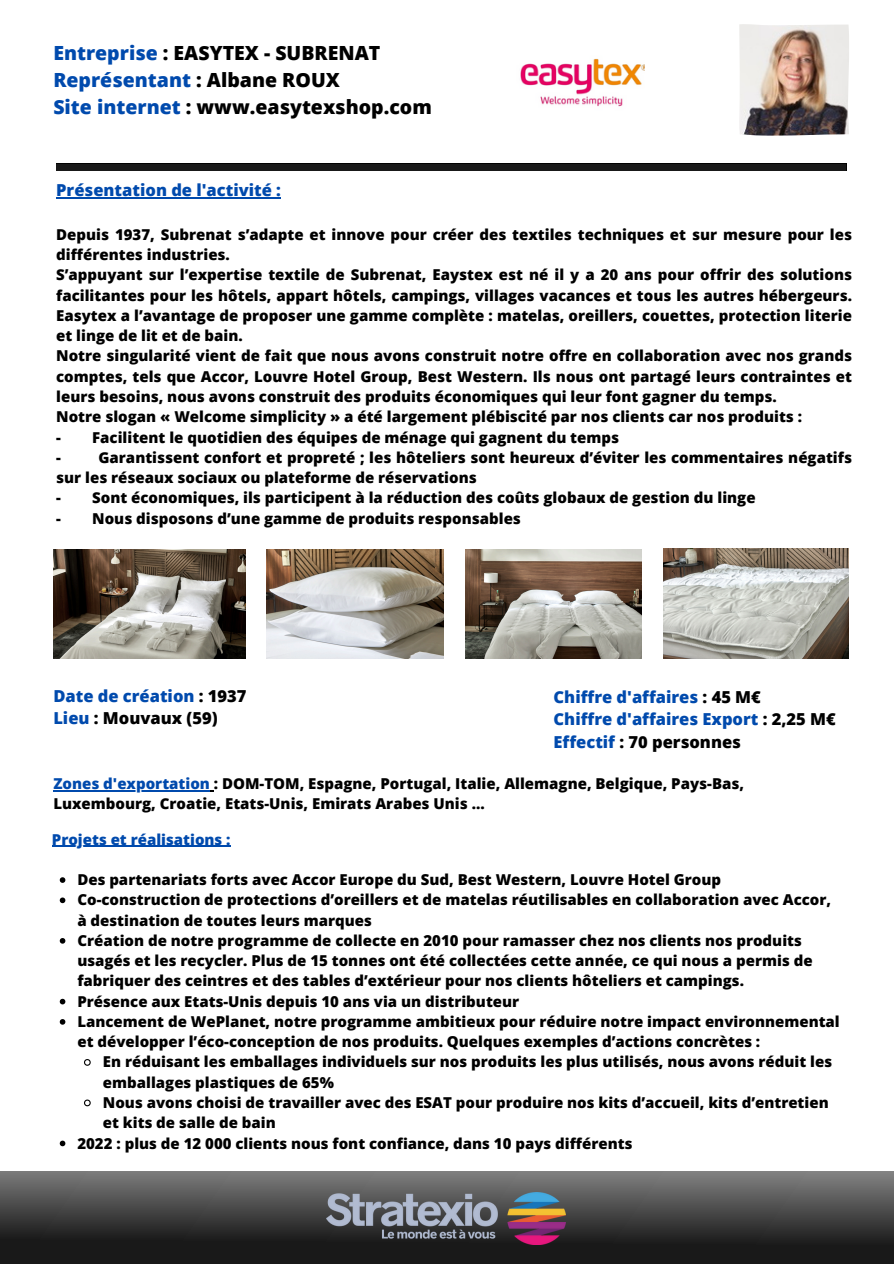
<style>
.page{position:relative;width:894px;height:1264px;background:#fff}
.page>*{position:absolute;margin:0;border:0;box-sizing:border-box;transform-origin:0 0}
.t1{font:800 19.5px/27px "Open Sans";color:#000}
.t2{font:800 16.5px/22.5px "Open Sans";color:#004aad}
.t3{font:800 15px/20.2px "Open Sans";color:#000}
.t4{font:800 15px "Open Sans";color:#004aad}
.s1{color:#004aad}
.s2{color:#000}
</style>
<div class="page">
<img style="left:739px;top:24px;width:109px;height:112px">
<div style="left:0;top:1171px;width:893px;height:92px;background:linear-gradient(to bottom,#7b7b7b,#090909)"></div>
<img style="left:327px;top:1192px;width:172px;height:52px">
<img style="left:506px;top:1192px;width:59px;height:52px">
<div style="left:56px;top:164px;width:790px;height:7px;background:#191919"></div>
<img style="left:520px;top:58px;width:123px;height:49px">
<hr style="left:56px;top:197px;width:225px;height:1px;background:#004aad">
<hr style="left:53px;top:790px;width:157px;height:1px;background:#004aad">
<hr style="left:52px;top:845px;width:178px;height:1px;background:#004aad">
<svg style="left:60px;top:877px;width:5px;height:5px"></svg>
<svg style="left:60px;top:897px;width:5px;height:6px"></svg>
<svg style="left:60px;top:938px;width:5px;height:5px"></svg>
<svg style="left:60px;top:998px;width:5px;height:6px"></svg>
<svg style="left:60px;top:1019px;width:5px;height:5px"></svg>
<svg style="left:84px;top:1059px;width:7px;height:7px"></svg>
<svg style="left:84px;top:1099px;width:7px;height:8px"></svg>
<svg style="left:60px;top:1140px;width:5px;height:6px"></svg>
<img style="left:53px;top:549px;width:193px;height:109px">
<img style="left:267px;top:549px;width:176px;height:109px">
<img style="left:465px;top:549px;width:176px;height:109px">
<img style="left:663px;top:549px;width:185px;height:109px">
<p class="t1" style="left:53px;top:39px;width:380px"><span class="s1">Entreprise</span> : EASYTEX - SUBRENAT<br><span class="s1">Représentant</span> : Albane ROUX<br><span class="s1">Site internet</span> : www.easytexshop.com</p>
<p class="t2" style="left:56px;top:178px;width:226px">Présentation de l'activité :</p>
<p class="t3" style="left:56px;top:224px;width:797px">Depuis 1937, Subrenat s’adapte et innove pour créer des textiles techniques et sur mesure pour les différentes industries.<br>S’appuyant sur l’expertise textile de Subrenat, Eaystex est né il y a 20 ans pour offrir des solutions facilitantes pour les hôtels, appart hôtels, campings, villages vacances et tous les autres hébergeurs.<br>Easytex a l’avantage de proposer une gamme complète : matelas, oreillers, couettes, protection literie et linge de lit et de bain.<br>Notre singularité vient de fait que nous avons construit notre offre en collaboration avec nos grands comptes, tels que Accor, Louvre Hotel Group, Best Western. Ils nous ont partagé leurs contraintes et leurs besoins, nous avons construit des produits économiques qui leur font gagner du temps.<br>Notre slogan « Welcome simplicity » a été largement plébiscité par nos clients car nos produits :</p>
<p class="t3" style="left:56px;top:426px;width:564px">- Facilitent le quotidien des équipes de ménage qui gagnent du temps -</p>
<p class="t3" style="left:56px;top:447px;width:797px;text-indent:42px">Garantissent confort et propreté ; les hôteliers sont heureux d’éviter les commentaires négatifs sur les réseaux sociaux ou plateforme de réservations</p>
<p class="t3" style="left:56px;top:487px;width:700px">- Sont économiques, ils participent à la réduction des coûts globaux de gestion du linge -</p>
<h2 class="t3" style="left:92px;top:507px;width:430px">Nous disposons d’une gamme de produits responsables</h2>
<h2 class="t2" style="left:53px;top:684px;width:195px">Date de création <span class="s2">: 1937<br></span>Lieu <span class="s2">: Mouvaux (59)</span></h2>
<p class="t2" style="left:553px;top:685px;width:284px">Chiffre d'affaires <span class="s2">: 45 M€<br></span>Chiffre d'affaires Export <span class="s2">: 2,25 M€<br></span>Effectif <span class="s2">: 70 personnes</span></p>
<p class="t3" style="left:53px;top:773px;width:692px"><span class="s1">Zones d'exportation</span> : DOM-TOM, Espagne, Portugal, Italie, Allemagne, Belgique, Pays-Bas,<br>Luxembourg, Croatie, Etats-Unis, Emirats Arabes Unis ...</p>
<p class="t4" style="left:52px;top:828px;width:180px">Projets et réalisations :</p>
<p class="t3" style="left:77px;top:869px;width:645px">Des partenariats forts avec Accor Europe du Sud, Best Western, Louvre Hotel Group</p>
<p class="t3" style="left:77px;top:889px;width:755px">Co-construction de protections d’oreillers et de matelas réutilisables en collaboration avec Accor, à destination de toutes leurs marques</p>
<h2 class="t3" style="left:77px;top:930px;width:736px">Création de notre programme de collecte en 2010 pour ramasser chez nos clients nos produits usagés et les recycler. Plus de 15 tonnes ont été collectées cette année, ce qui nous a permis de fabriquer des ceintres et des tables d’extérieur pour nos clients hôteliers et campings.</h2>
<h2 class="t3" style="left:77px;top:990px;width:443px">Présence aux Etats-Unis depuis 10 ans via un distributeur</h2>
<h2 class="t3" style="left:77px;top:1011px;width:763px">Lancement de WePlanet, notre programme ambitieux pour réduire notre impact environnemental et développer l’éco-conception de nos produits. Quelques exemples d’actions concrètes :</h2>
<h2 class="t3" style="left:103px;top:1051px;width:730px">En réduisant les emballages individuels sur nos produits les plus utilisés, nous avons réduit les emballages plastiques de 65%</h2>
<p class="t3" style="left:103px;top:1092px;width:727px">Nous avons choisi de travailler avec des ESAT pour produire nos kits d’accueil, kits d’entretien et kits de salle de bain</p>
<p class="t3" style="left:77px;top:1132px;width:556px">2022 : plus de 12 000 clients nous font confiance, dans 10 pays différents</p>
</div>
